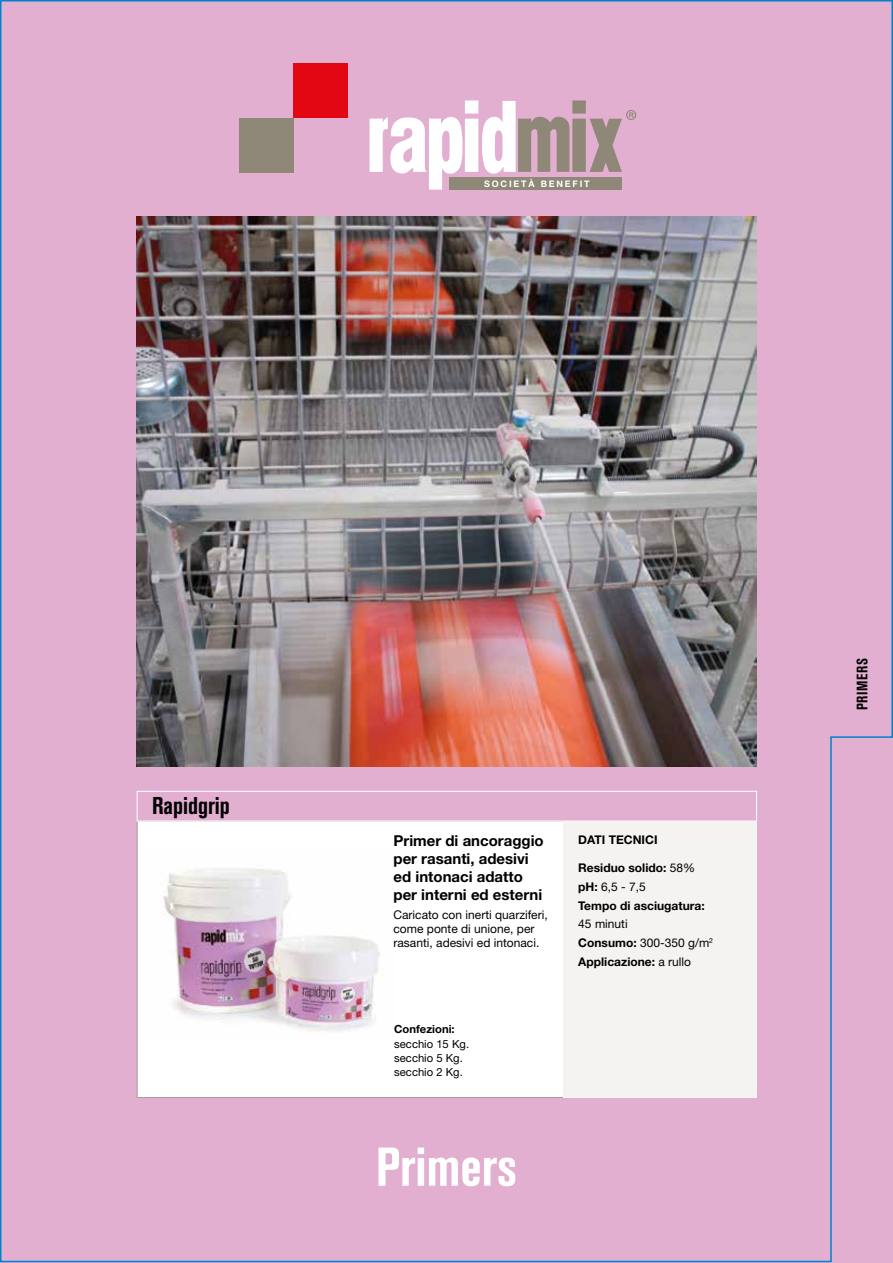
<style>
.page{position:relative;width:893px;height:1263px;background:#fff}
.page>*{position:absolute;margin:0;border:0;box-sizing:border-box;transform-origin:0 0}
.t1{font:700 condensed 54px "Akzidenz Grotesk BE";letter-spacing:-.005em;color:#fff}
.t2{font:700 condensed 24px "Akzidenz Grotesk BE";color:#000}
.t3{font:700 15px/18px "Helvetica Neue";color:#000}
.t4{font:700 condensed 15px "Akzidenz Grotesk BE";letter-spacing:.04em;color:#000}
.t5{font:12px/14.4px "Helvetica Neue";color:#000}
.t6{font:700 12px/18.6px "Helvetica Neue";color:#000}
.t7{font:11.25px/14.2px "Helvetica Neue";color:#000}
.t8{font:700 11.25px "Helvetica Neue";color:#000}
.t9{font:700 9px "Helvetica Neue";letter-spacing:.2em;color:#fff}
.s1{font-weight:400}
.s2{font-weight:700}
</style>
<div class="page">
<img style="left:0;top:0;width:893px;height:1263px">
<p class="t9" style="left:484px;top:178px;width:107px">SOCIETÀ BENEFIT</p>
<h2 class="t2" style="left:152px;top:792px;width:79px">Rapidgrip</h2>
<p class="t3" style="left:394px;top:831px;width:152px">Primer di ancoraggio per rasanti, adesivi ed intonaci adatto per interni ed esterni</p>
<p class="t5" style="left:394px;top:907px;width:156px">Caricato con inerti quarziferi, come ponte di unione, per rasanti, adesivi ed intonaci.</p>
<p class="t8" style="left:394px;top:1022px;width:62px">Confezioni:</p>
<p class="t7" style="left:394px;top:1036px;width:76px">secchio 15 Kg. secchio 5 Kg. secchio 2 Kg.</p>
<h1 class="t1" style="left:376px;top:1136px;width:143px">Primers</h1>
<p class="t6" style="left:578px;top:830px;width:81px">DATI TECNICI</p>
<p class="t6" style="left:578px;top:858px;width:128px">Residuo solido: <span class="s1">58% </span>pH: <span class="s1">6,5 - 7,5<br></span>Tempo di asciugatura:</p>
<p class="t5" style="left:578px;top:915px;width:136px;line-height:18.6px">45 minuti<br><span class="s2">Consumo:</span> 300-350 g/m<sup>2<br></sup><span class="s2">Applicazione:</span> a rullo</p>
<p class="t4" style="left:854px;top:710px;width:53px;rotate:-90deg">PRIMERS</p>
</div>
